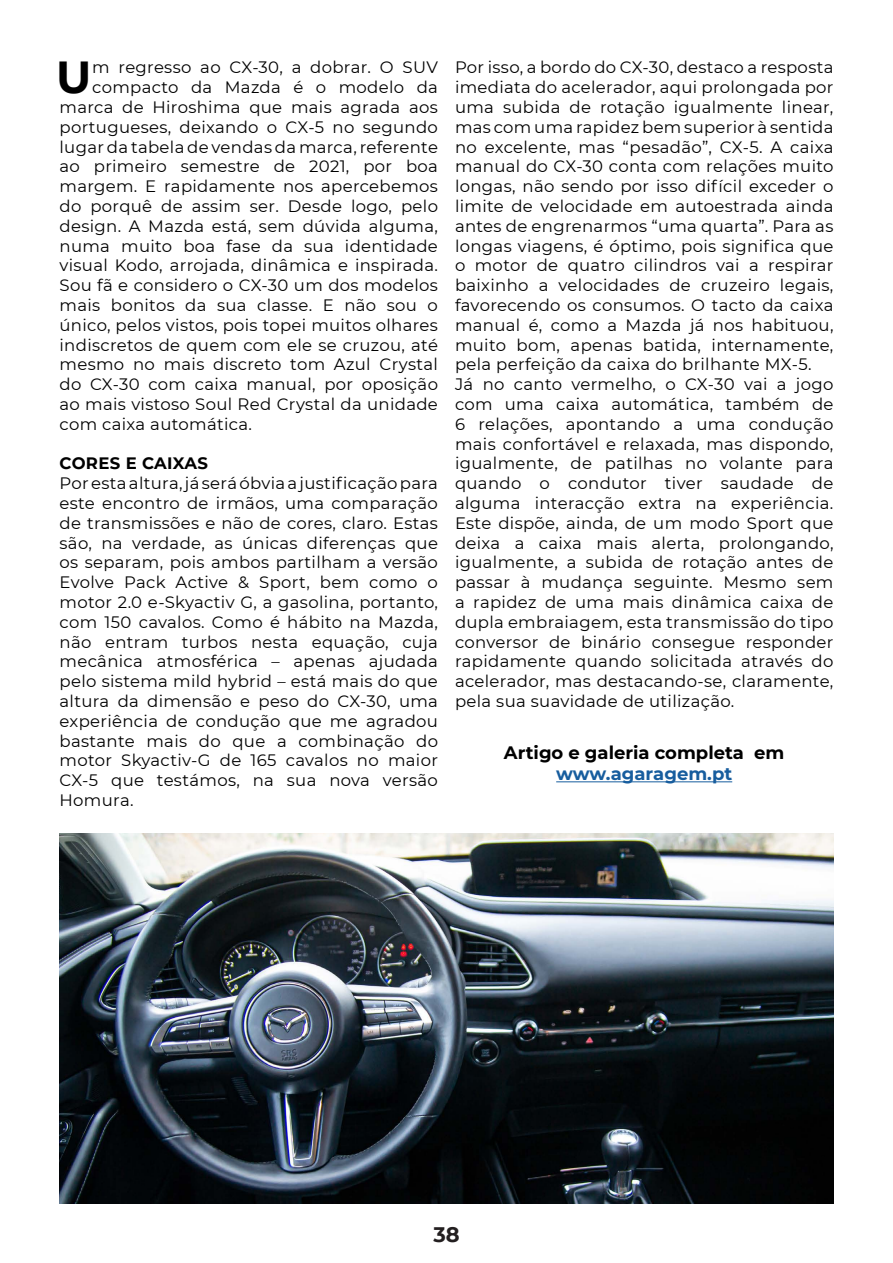
<style>
.page{position:relative;width:893px;height:1263px;background:#fff}
.page>*{position:absolute;margin:0;border:0;box-sizing:border-box;transform-origin:0 0}
.t1{font:700 44.85px "Montserrat";color:#000}
.t2{font:700 21px "Montserrat";color:#231f20}
.t3{font:700 18px/21px "Montserrat";color:#000;text-align:center}
.t4{font:16.5px/19.8px "Montserrat";letter-spacing:.02em;color:#000;text-align:justify}
.t5{font:700 16.5px "Montserrat";letter-spacing:.02em;color:#000}
.s1{color:#175d9e}
</style>
<div class="page">
<hr style="left:556px;top:781px;width:176px;height:1px;background:#175d9e">
<img style="left:60px;top:833px;width:773px;height:370px">
<p class="t1" style="left:56px;top:45px;width:37px">U</p>
<p class="t4" style="left:92px;top:57px;width:347px">m regresso ao CX-30, a dobrar. O SUV</p>
<p class="t4" style="left:92px;top:77px;width:347px">compacto da Mazda é o modelo da</p>
<p class="t4" style="left:60px;top:97px;width:380px">marca de Hiroshima que mais agrada aos</p>
<p class="t4" style="left:60px;top:116px;width:380px">portugueses, deixando o CX-5 no segundo</p>
<p class="t4" style="left:60px;top:136px;width:380px">lugar da tabela de vendas da marca, referente</p>
<p class="t4" style="left:60px;top:156px;width:380px">ao primeiro semestre de 2021, por boa</p>
<p class="t4" style="left:60px;top:176px;width:380px">margem. E rapidamente nos apercebemos</p>
<p class="t4" style="left:60px;top:196px;width:380px">do porquê de assim ser. Desde logo, pelo</p>
<p class="t4" style="left:60px;top:215px;width:380px">design. A Mazda está, sem dúvida alguma,</p>
<p class="t4" style="left:60px;top:235px;width:380px">numa muito boa fase da sua identidade</p>
<p class="t4" style="left:60px;top:255px;width:380px">visual Kodo, arrojada, dinâmica e inspirada.</p>
<p class="t4" style="left:60px;top:275px;width:380px">Sou fã e considero o CX-30 um dos modelos</p>
<p class="t4" style="left:60px;top:295px;width:380px">mais bonitos da sua classe. E não sou o</p>
<p class="t4" style="left:60px;top:314px;width:380px">único, pelos vistos, pois topei muitos olhares</p>
<p class="t4" style="left:60px;top:334px;width:380px">indiscretos de quem com ele se cruzou, até</p>
<p class="t4" style="left:60px;top:354px;width:380px">mesmo no mais discreto tom Azul Crystal</p>
<p class="t4" style="left:60px;top:374px;width:380px">do CX-30 com caixa manual, por oposição</p>
<p class="t4" style="left:60px;top:394px;width:380px">ao mais vistoso Soul Red Crystal da unidade</p>
<p class="t4" style="left:60px;top:413px;width:194px">com caixa automática.</p>
<p class="t5" style="left:60px;top:452px;width:150px">CORES E CAIXAS</p>
<p class="t4" style="left:60px;top:473px;width:380px">Por esta altura, já será óbvia a justificação para este encontro de irmãos, uma comparação de transmissões e não de cores, claro. Estas são, na verdade, as únicas diferenças que os separam, pois ambos partilham a versão Evolve Pack Active &amp; Sport, bem como o motor 2.0 e-Skyactiv G, a gasolina, portanto, com 150 cavalos. Como é hábito na Mazda, não entram turbos nesta equação, cuja mecânica atmosférica – apenas ajudada pelo sistema mild hybrid – está mais do que altura da dimensão e peso do CX-30, uma experiência de condução que me agradou bastante mais do que a combinação do motor Skyactiv-G de 165 cavalos no maior CX-5 que testámos, na sua nova versão Homura.</p>
<p class="t4" style="left:455px;top:57px;width:380px">Por isso, a bordo do CX-30, destaco a resposta imediata do acelerador, aqui prolongada por uma subida de rotação igualmente linear, mas com uma rapidez bem superior à sentida no excelente, mas “pesadão”, CX-5. A caixa manual do CX-30 conta com relações muito longas, não sendo por isso difícil exceder o limite de velocidade em autoestrada ainda antes de engrenarmos “uma quarta”. Para as longas viagens, é óptimo, pois significa que o motor de quatro cilindros vai a respirar baixinho a velocidades de cruzeiro legais, favorecendo os consumos. O tacto da caixa manual é, como a Mazda já nos habituou, muito bom, apenas batida, internamente, pela perfeição da caixa do brilhante MX-5.</p>
<p class="t4" style="left:455px;top:374px;width:380px">Já no canto vermelho, o CX-30 vai a jogo com uma caixa automática, também de 6 relações, apontando a uma condução mais confortável e relaxada, mas dispondo, igualmente, de patilhas no volante para quando o condutor tiver saudade de alguma interacção extra na experiência.<br>Este dispõe, ainda, de um modo Sport que deixa a caixa mais alerta, prolongando, igualmente, a subida de rotação antes de passar à mudança seguinte. Mesmo sem a rapidez de uma mais dinâmica caixa de dupla embraiagem, esta transmissão do tipo conversor de binário consegue responder rapidamente quando solicitada através do acelerador, mas destacando-se, claramente, pela sua suavidade de utilização.</p>
<p class="t3" style="left:504px;top:742px;width:282px">Artigo e galeria completa em <span class="s1">www.agaragem.pt</span></p>
<p class="t2" style="left:433px;top:1220px;width:28px">38</p>
</div>
